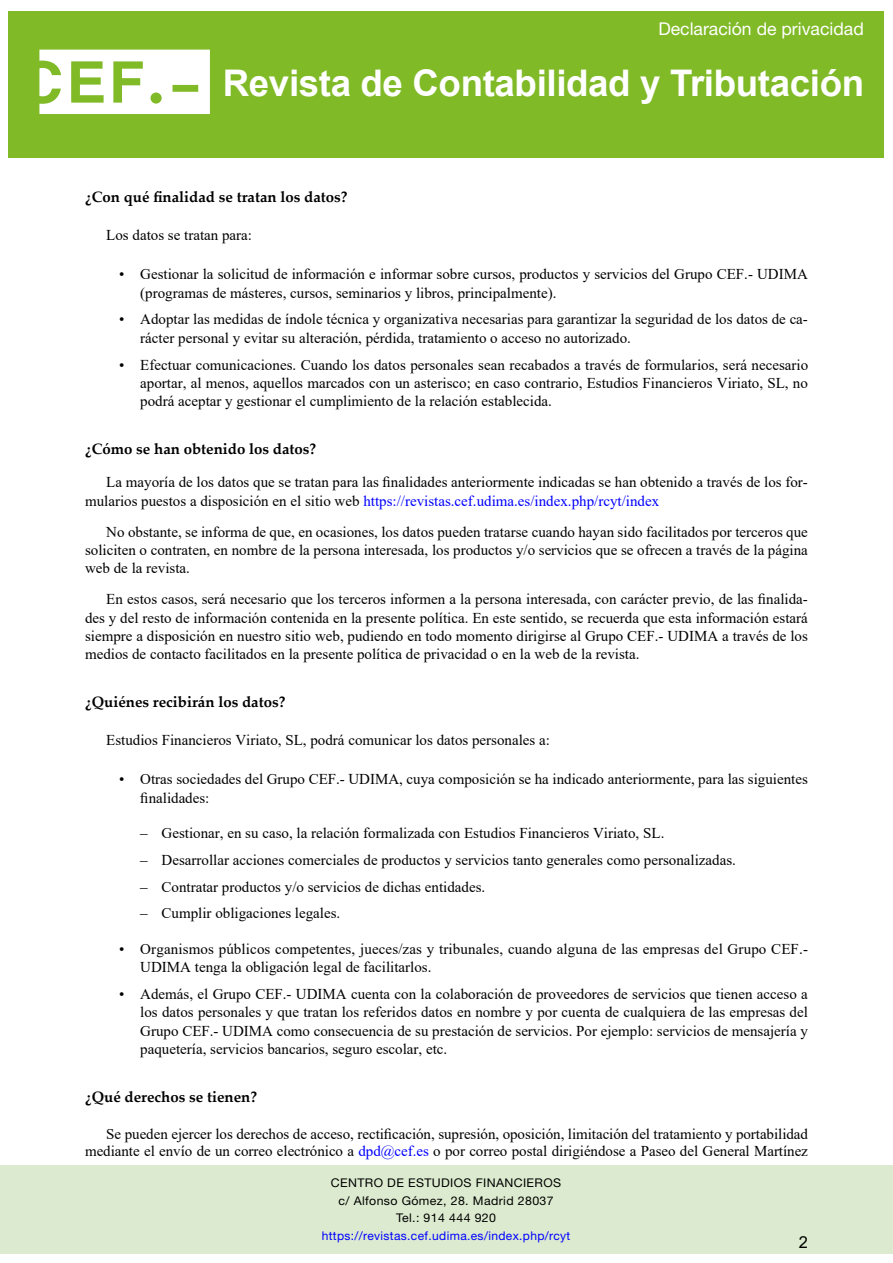
<style>
.page{position:relative;width:893px;height:1263px;background:#fff}
.page>*{position:absolute;margin:0;border:0;box-sizing:border-box;transform-origin:0 0}
.t1{font:700 36.75px "Arial";letter-spacing:-.01em;color:#fff}
.t2{font:17.7px "Helvetica Neue LT Std";color:#fff}
.t3{font:16.5px "Arial";color:#000}
.a___bolo__1__1_ª_clasif{font:15px/18.3px "Times New Roman";color:#000}
.texto_normal{font:15px/18.3px "Times New Roman";color:#000;text-align:justify}
.a__bolo__1__2_ª_clasif{font:15px "Times New Roman";color:#000}
.epígrafe_1_1_1{font:700 15px "Palatino Linotype";color:#000}
.t4{font:12px/17.7px "Helvetica Neue LT Std";letter-spacing:.03em;color:#000;text-align:center}
.t5{font:12px "Helvetica Neue LT Std";letter-spacing:.03em;color:#00f}
.s1{color:#00f}
</style>
<div class="page">
<div style="left:0;top:1165px;width:893px;height:88px;background:#dcebcf"></div>
<div style="left:9px;top:11px;width:875px;height:146px;background:#80ba27"></div>
<svg style="left:39px;top:50px;width:171px;height:64px"></svg>
<p class="t2" style="left:658px;top:18px;width:207px">Declaración de privacidad</p>
<h1 class="t1" style="left:223px;top:57px;width:643px">Revista de Contabilidad y Tributación</h1>
<p class="epígrafe_1_1_1" style="left:85px;top:187px;width:264px">¿Con qué finalidad se tratan los datos?</p>
<p class="texto_normal" style="left:106px;top:225px;width:147px">Los datos se tratan para:</p>
<p class="a___bolo__1__1_ª_clasif" style="left:140px;top:265px;width:669px;text-indent:-21px">• Gestionar la solicitud de información e informar sobre cursos, productos y servicios del Grupo CEF.- UDIMA (programas de másteres, cursos, seminarios y libros, principalmente).</p>
<p class="a___bolo__1__1_ª_clasif" style="left:140px;top:310px;width:669px;text-indent:-21px">• Adoptar las medidas de índole técnica y organizativa necesarias para garantizar la seguridad de los datos de ca&shy;rácter personal y evitar su alteración, pérdida, tratamiento o acceso no autorizado.</p>
<p class="a___bolo__1__1_ª_clasif" style="left:140px;top:355px;width:669px;text-align:justify;text-indent:-21px">• Efectuar comunicaciones. Cuando los datos personales sean recabados a través de formularios, será necesario aportar, al menos, aquellos marcados con un asterisco; en caso contrario, Estudios Financieros Viriato, SL, no podrá aceptar y gestionar el cumplimiento de la relación establecida.</p>
<p class="epígrafe_1_1_1" style="left:85px;top:438px;width:233px">¿Cómo se han obtenido los datos?</p>
<p class="texto_normal" style="left:85px;top:473px;width:724px;text-indent:21px">La mayoría de los datos que se tratan para las finalidades anteriormente indicadas se han obtenido a través de los for&shy;mularios puestos a disposición en el sitio web <span class="s1">https://revistas.cef.udima.es/index.php/rcyt/index</span></p>
<p class="texto_normal" style="left:85px;top:522px;width:724px;text-indent:21px">No obstante, se informa de que, en ocasiones, los datos pueden tratarse cuando hayan sido facilitados por terceros que soliciten o contraten, en nombre de la persona interesada, los productos y/o servicios que se ofrecen a través de la página web de la revista.</p>
<p class="texto_normal" style="left:85px;top:590px;width:724px;text-indent:21px">En estos casos, será necesario que los terceros informen a la persona interesada, con carácter previo, de las finalida&shy;des y del resto de información contenida en la presente política. En este sentido, se recuerda que esta información estará siempre a disposición en nuestro sitio web, pudiendo en todo momento dirigirse al Grupo CEF.- UDIMA a través de los medios de contacto facilitados en la presente política de privacidad o en la web de la revista.</p>
<p class="epígrafe_1_1_1" style="left:85px;top:692px;width:202px">¿Quiénes recibirán los datos?</p>
<p class="texto_normal" style="left:106px;top:730px;width:445px">Estudios Financieros Viriato, SL, podrá comunicar los datos personales a:</p>
<p class="a___bolo__1__1_ª_clasif" style="left:140px;top:770px;width:669px;text-indent:-21px">• Otras sociedades del Grupo CEF.- UDIMA, cuya composición se ha indicado anteriormente, para las siguientes finalidades:</p>
<p class="a__bolo__1__2_ª_clasif" style="left:140px;top:822px;width:526px">‒ Gestionar, en su caso, la relación formalizada con Estudios Financieros Viriato, SL.</p>
<p class="a__bolo__1__2_ª_clasif" style="left:140px;top:849px;width:597px">‒ Desarrollar acciones comerciales de productos y servicios tanto generales como personalizadas.</p>
<p class="a__bolo__1__2_ª_clasif" style="left:140px;top:876px;width:346px">‒ Contratar productos y/o servicios de dichas entidades.</p>
<p class="a__bolo__1__2_ª_clasif" style="left:140px;top:903px;width:201px">‒ Cumplir obligaciones legales.</p>
<p class="a___bolo__1__1_ª_clasif" style="left:140px;top:939px;width:669px;text-indent:-21px">• Organismos públicos competentes, jueces/zas y tribunales, cuando alguna de las empresas del Grupo CEF.-<br>UDIMA tenga la obligación legal de facilitarlos.</p>
<p class="a___bolo__1__1_ª_clasif" style="left:140px;top:984px;width:669px;text-align:justify;text-indent:-21px">• Además, el Grupo CEF.- UDIMA cuenta con la colaboración de proveedores de servicios que tienen acceso a los datos personales y que tratan los referidos datos en nombre y por cuenta de cualquiera de las empresas del Grupo CEF.- UDIMA como consecuencia de su prestación de servicios. Por ejemplo: servicios de mensajería y paquetería, servicios bancarios, seguro escolar, etc.</p>
<p class="epígrafe_1_1_1" style="left:85px;top:1086px;width:174px">¿Qué derechos se tienen?</p>
<p class="texto_normal" style="left:85px;top:1124px;width:724px;line-height:17.5px;text-align:right">Se pueden ejercer los derechos de acceso, rectificación, supresión, oposición, limitación del tratamiento y portabilidad mediante el envío de un correo electrónico a <span class="s1">dpd@cef.es</span> o por correo postal dirigiéndose a Paseo del General Martínez</p>
<p class="t4" style="left:331px;top:1173px;width:232px">CENTRO DE ESTUDIOS FINANCIEROS c/ Alfonso Gómez, 28. Madrid 28037<br>Tel.: 914 444 920</p>
<p class="t5" style="left:322px;top:1229px;width:250px">https://revistas.cef.udima.es/index.php/rcyt</p>
<p class="t3" style="left:799px;top:1230px;width:11px">2</p>
</div>
